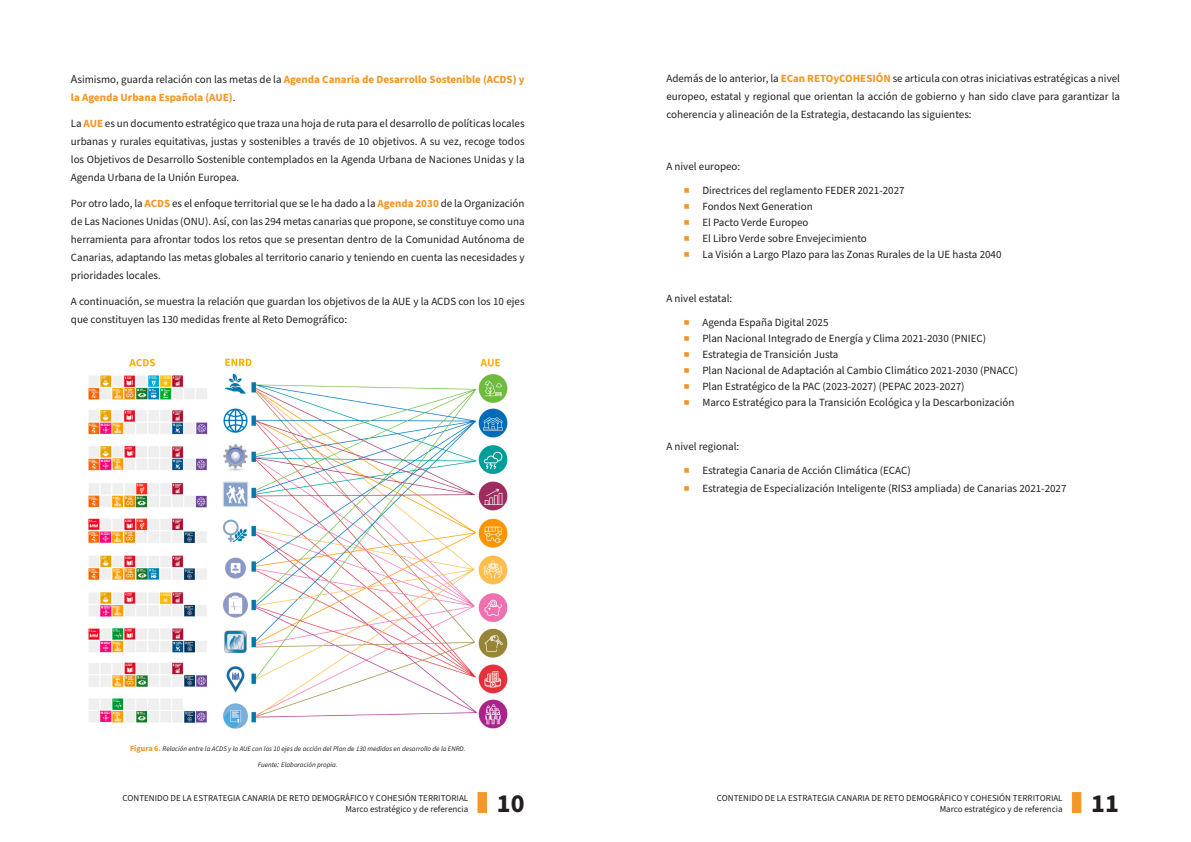
<style>
.page{position:relative;width:1191px;height:842px;background:#fff}
.page>*{position:absolute;margin:0;border:0;box-sizing:border-box;transform-origin:0 0}
.t1{font:700 26px "Source Sans Pro";color:#231f20}
.Iconos{font:11px/18px "Source Sans Pro";color:#231f20;text-align:justify}
.t2{font:700 11px/18px "Source Sans Pro";color:#f19727}
.t3{font:9px/10.8px "Source Sans Pro";color:#231f20;text-align:right}
.t4{font:italic 7px "Source Sans 3";color:#231f20}
.s1{font-weight:400;font-size:12px;color:#231f20}
.s2{font-weight:400;color:#231f20}
.s3{font-weight:700;color:#f19727}
.s4{font-family:"Source Sans Pro";font-weight:700;font-style:normal;font-size:8px;color:#f19727}
.s5{font-size:9px}
.s6{font-size:10.8px;color:#f19727}
</style>
<div class="page">
<div style="left:1071px;top:792px;width:10px;height:21px;background:#f39826;border:1px solid #f39826"></div>
<div style="left:477px;top:792px;width:10px;height:21px;background:#f39826;border:1px solid #f39826"></div>
<img style="left:88px;top:358px;width:420px;height:371px">
<p class="t2" style="left:71px;top:71px;width:455px"><span class="s1">A</span><span class="s2">simismo, guarda relación con las metas de la</span> Agenda Canaria de Desarrollo Sostenible (ACDS) y la Agenda Urbana Española (AUE)<span class="s2">.</span></p>
<p class="Iconos" style="left:71px;top:115px;width:455px">La <span class="s3">AUE</span> es un documento estratégico que traza una hoja de ruta para el desarrollo de políticas locales urbanas y rurales equitativas, justas y sostenibles a través de 10 objetivos. A su vez, recoge todos los Objetivos de Desarrollo Sostenible contemplados en la Agenda Urbana de Naciones Unidas y la Agenda Urbana de la Unión Europea.</p>
<p class="Iconos" style="left:71px;top:195px;width:455px">Por otro lado, la <span class="s3">ACDS</span> es el enfoque territorial que se le ha dado a la <span class="s3">Agenda 2030</span> de la Organización de Las Naciones Unidas (ONU). Así, con las 294 metas canarias que propone, se constituye como una herramienta para afrontar todos los retos que se presentan dentro de la Comunidad Autónoma de Canarias, adaptando las metas globales al territorio canario y teniendo en cuenta las necesidades y prioridades locales.</p>
<p class="Iconos" style="left:71px;top:293px;width:455px">A continuación, se muestra la relación que guardan los objetivos de la AUE y la ACDS con los 10 ejes que constituyen las 130 medidas frente al Reto Demográfico:</p>
<p class="t4" style="left:130px;top:744px;width:337px"><span class="s4">Figura 6.</span> Relación entre la ACDS y la AUE con los 10 ejes de acción del Plan de 130 medidas en desarrollo de la ENRD.</p>
<p class="t4" style="left:258px;top:760px;width:81px">Fuente<span class="s5">:</span> Elaboración propia.</p>
<p class="t3" style="left:122px;top:793px;width:347px">CONTENIDO DE LA ESTRATEGIA CANARIA DE RETO DEMOGRÁFICO Y COHESIÓN TERRITORIAL<br>Marco estratégico y de referencia</p>
<h1 class="t1" style="left:497px;top:785px;width:29px">10</h1>
<p class="Iconos" style="left:666px;top:70px;width:455px">Además de lo anterior, la <span class="s3">ECan RETOyCOHESIÓN</span> se articula con otras iniciativas estratégicas a nivel europeo, estatal y regional que orientan la acción de gobierno y han sido clave para garantizar la coherencia y alineación de la Estrategia, destacando las siguientes:</p>
<p class="Iconos" style="left:666px;top:158px;width:75px">A nivel europeo:</p>
<p class="Iconos" style="left:683px;top:182px;width:223px"><span class="s6">■</span> Directrices del reglamento FEDER 2021-2027</p>
<p class="Iconos" style="left:683px;top:198px;width:131px"><span class="s6">■</span> Fondos Next Generation</p>
<p class="Iconos" style="left:683px;top:214px;width:127px"><span class="s6">■</span> El Pacto Verde Europeo</p>
<p class="Iconos" style="left:683px;top:230px;width:185px"><span class="s6">■</span> El Libro Verde sobre Envejecimiento</p>
<p class="Iconos" style="left:683px;top:246px;width:320px"><span class="s6">■</span> La Visión a Largo Plazo para las Zonas Rurales de la UE hasta 2040</p>
<p class="Iconos" style="left:666px;top:290px;width:67px">A nivel estatal:</p>
<p class="Iconos" style="left:683px;top:314px;width:147px"><span class="s6">■</span> Agenda España Digital 2025</p>
<p class="Iconos" style="left:683px;top:330px;width:304px"><span class="s6">■</span> Plan Nacional Integrado de Energía y Clima 2021-2030 (PNIEC)</p>
<p class="Iconos" style="left:683px;top:346px;width:157px"><span class="s6">■</span> Estrategia de Transición Justa</p>
<p class="Iconos" style="left:683px;top:362px;width:336px"><span class="s6">■</span> Plan Nacional de Adaptación al Cambio Climático 2021-2030 (PNACC)</p>
<p class="Iconos" style="left:683px;top:378px;width:283px"><span class="s6">■</span> Plan Estratégico de la PAC (2023-2027) (PEPAC 2023-2027)</p>
<p class="Iconos" style="left:683px;top:394px;width:332px"><span class="s6">■</span> Marco Estratégico para la Transición Ecológica y la Descarbonización</p>
<p class="Iconos" style="left:666px;top:438px;width:74px">A nivel regional:</p>
<p class="Iconos" style="left:683px;top:462px;width:229px"><span class="s6">■</span> Estrategia Canaria de Acción Climática (ECAC)</p>
<p class="Iconos" style="left:683px;top:480px;width:385px"><span class="s6">■</span> Estrategia de Especialización Inteligente (RIS3 ampliada) de Canarias 2021-2027</p>
<p class="t3" style="left:717px;top:793px;width:347px">CONTENIDO DE LA ESTRATEGIA CANARIA DE RETO DEMOGRÁFICO Y COHESIÓN TERRITORIAL<br>Marco estratégico y de referencia</p>
<h1 class="t1" style="left:1091px;top:785px;width:29px">11</h1>
</div>
